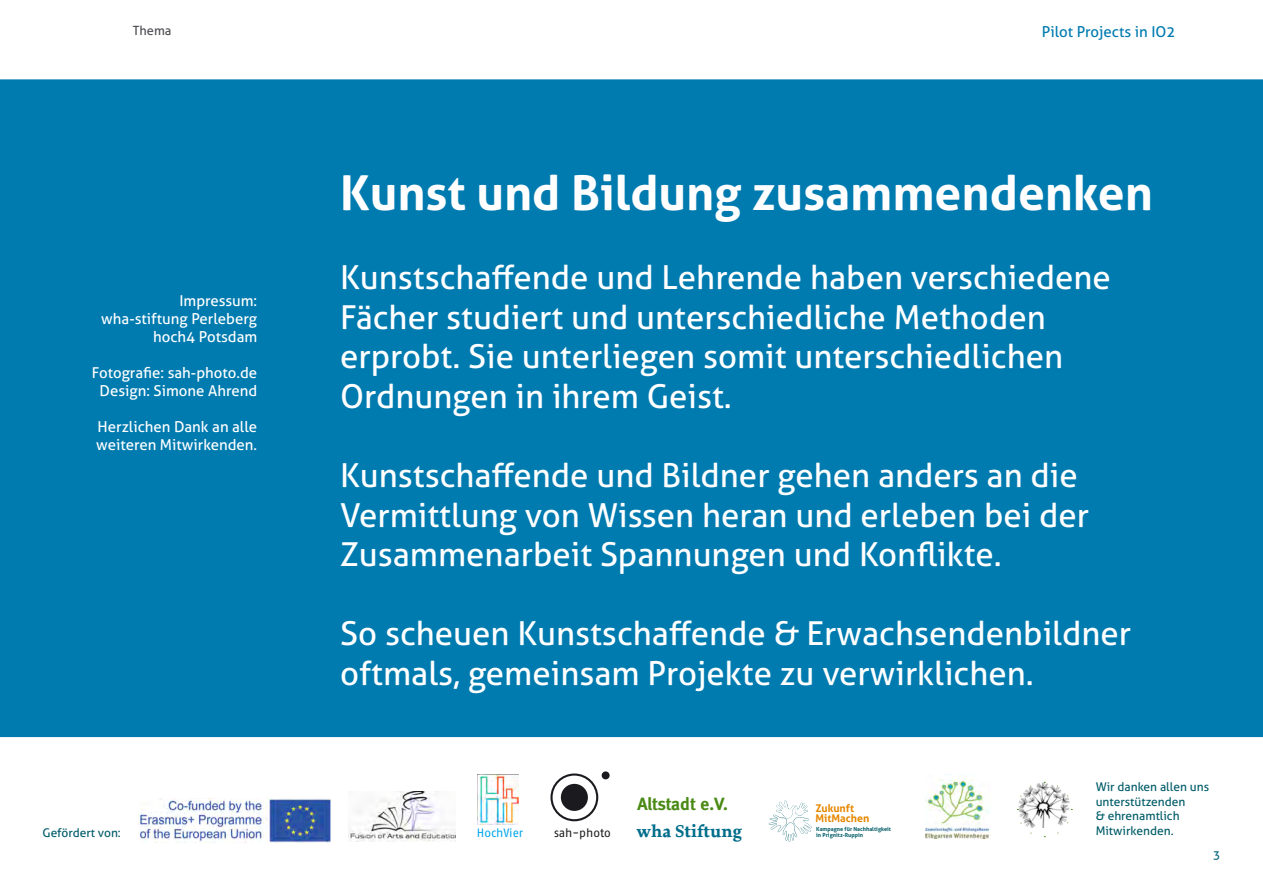
<style>
.page{position:relative;width:1263px;height:893px;background:#fff}
.page>*{position:absolute;margin:0;border:0;box-sizing:border-box;transform-origin:0 0}
.t1{font:700 48px "Aller";color:#fff}
.t2{font:33px/39.6px "Aller";color:#fff}
.t3{font:700 17.7px "Meta";color:#4a8a14}
.t4{font:700 17.7px "Proforma";color:#006d8b}
.t5{font:15px/18px "Aller";color:#fff;text-align:right}
.t6{font:15px "Aller";color:#007bb0}
.t7{font:12.75px "Aller";color:#504e53}
.t8{font:12px/14.4px "Aller";color:#005c68}
.t9{font:12px "Fago No";letter-spacing:-.005em;color:#1b1b1f}
.t10{font:12px "Fago No";letter-spacing:-.005em;color:#00a6eb}
.t11{font:12px "Aller";color:#00657b}
.t12{font:700 10.65px/10.4px "Aller";color:#e68800}
.t13{font:700 5.55px/6px "Aller";color:#005c68}
</style>
<div class="page">
<div style="left:1px;top:80px;width:1261px;height:656px;background:#007bb0"></div>
<img style="left:349px;top:791px;width:107px;height:50px">
<img style="left:139px;top:799px;width:191px;height:43px">
<img style="left:1018px;top:782px;width:53px;height:46px">
<svg style="left:1057px;top:816px;width:14px;height:18px"></svg>
<svg style="left:1018px;top:785px;width:14px;height:18px"></svg>
<svg style="left:1020px;top:822px;width:18px;height:12px"></svg>
<svg style="left:1044px;top:782px;width:24px;height:15px"></svg>
<div style="left:561px;top:784px;width:27px;height:27px;background:#1b1b1f;border-radius:50%"></div>
<div style="left:550px;top:773px;width:48px;height:48px;border:2px solid #1b1b1f;border-radius:50%"></div>
<div style="left:602px;top:771px;width:8px;height:8px;background:#1b1b1f;border-radius:50%"></div>
<img style="left:926px;top:774px;width:64px;height:64px">
<img style="left:477px;top:775px;width:41px;height:49px">
<svg style="left:768px;top:800px;width:44px;height:42px"></svg>
<p class="t7" style="left:133px;top:23px;width:40px">Thema</p>
<p class="t6" style="left:1042px;top:22px;width:135px">Pilot Projects in IO2</p>
<p class="t5" style="left:101px;top:291px;width:157px">Impressum: wha-stiftung Perleberg hoch4 Potsdam</p>
<p class="t5" style="left:92px;top:363px;width:167px;text-align:center">Fotografie: sah-photo.de<br>Design: Simone Ahrend</p>
<p class="t5" style="left:96px;top:417px;width:162px;text-align:left">Herzlichen Dank an alle weiteren Mitwirkenden.</p>
<h1 class="t1" style="left:340px;top:163px;width:814px">Kunst und Bildung zusammendenken</h1>
<p class="t2" style="left:340px;top:257px;width:772px">Kunstschaffende und Lehrende haben verschiedene Fächer studiert und unterschiedliche Methoden erprobt. Sie unterliegen somit unterschiedlichen Ordnungen in ihrem Geist.</p>
<p class="t2" style="left:340px;top:455px;width:750px">Kunstschaffende und Bildner gehen anders an die<br>Vermittlung von Wissen heran und erleben bei der<br>Zusammenarbeit Spannungen und Konflikte.</p>
<p class="t2" style="left:340px;top:614px;width:792px">So scheuen Kunstschaffende &amp; Erwachsendenbildner oftmals, gemeinsam Projekte zu verwirklichen.</p>
<p class="t8" style="left:1096px;top:780px;width:115px">Wir danken allen uns unterstützenden<br>&amp; ehrenamtlich</p>
<p class="t3" style="left:637px;top:794px;width:92px">Altstadt e.V.</p>
<p class="t12" style="left:815px;top:803px;width:56px">Zukunft<br>MitMachen</p>
<p class="t4" style="left:636px;top:820px;width:107px">wha Stiftung</p>
<p class="t8" style="left:43px;top:826px;width:80px">Gefördert von:</p>
<p class="t8" style="left:1096px;top:823px;width:79px">Mitwirkenden.</p>
<p class="t13" style="left:816px;top:826px;width:76px">Kampagne für Nachhaltigkeit in Prignitz-Ruppin</p>
<p class="t10" style="left:477px;top:826px;width:48px">HochVier</p>
<p class="t9" style="left:554px;top:826px;width:58px">sah-photo</p>
<p class="t11" style="left:1213px;top:848px;width:9px">3</p>
</div>
